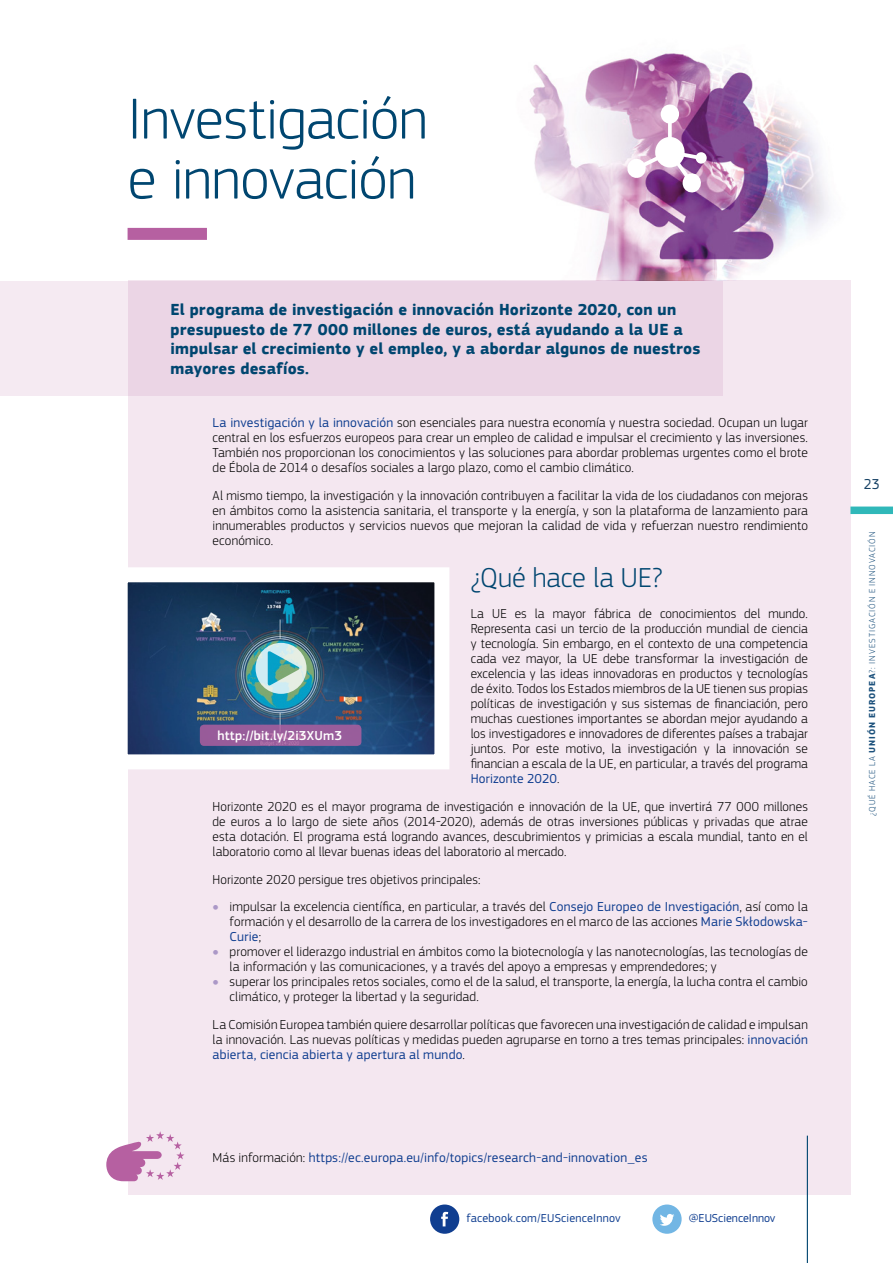
<style>
.page{position:relative;width:893px;height:1263px;background:#fff}
.page>*{position:absolute;margin:0;border:0;box-sizing:border-box;transform-origin:0 0}
.Titre{font:300 60px/60px "EC Square Sans Pro";letter-spacing:-.015em;color:#004670}
.Sous-titre_texte{font:300 28.5px "EC Square Sans Pro";color:#004670}
.Introduction{font:700 16.5px/19.5px "EC Square Sans Pro";letter-spacing:.01em;color:#004670}
.t1{font:15px "EC Square Sans Pro";color:#174265;scale:.95 1}
._02_Texte_KL{font:300 13.5px/15px "EC Square Sans Pro";letter-spacing:.01em;color:#000;text-align:justify}
._02_Texte_KL-2{font:13.5px "EC Square Sans Pro";letter-spacing:.015em;color:#103e90}
.folio_number{font:500 13.5px "EC Square Sans Pro";letter-spacing:.015em;color:#fff}
.t2{font:12px "EC Square Sans Pro";letter-spacing:.015em;color:#103e90}
.t3{font:300 9px "EC Square Sans Pro";letter-spacing:.115em;color:#1c517c}
.s1{font-weight:400;color:#103e90}
.s2{font-size:7.5px;color:#ab98c7}
.s3{font-weight:300;color:#000}
.s4{font-weight:700}
</style>
<div class="page">
<div style="left:128px;top:281px;width:722px;height:914px;background:#f4e7f0"></div>
<div style="left:0;top:281px;width:723px;height:114px;background:linear-gradient(to right,#f1e2ed,#e8d0e2)"></div>
<img style="left:334px;top:53px;width:517px;height:228px">
<svg style="left:626px;top:104px;width:81px;height:90px"></svg>
<svg style="left:106px;top:1131px;width:78px;height:50px"></svg>
<div style="left:128px;top:228px;width:79px;height:12px;background:#b660a1"></div>
<svg style="left:652px;top:1204px;width:30px;height:30px"></svg>
<svg style="left:430px;top:1204px;width:29px;height:30px"></svg>
<hr style="left:807px;top:1135px;width:1px;height:128px;background:#004670">
<svg style="left:127px;top:567px;width:322px;height:202px;background:#4e6883"></svg>
<svg style="left:256px;top:643px;width:51px;height:51px"></svg>
<svg style="left:200px;top:725px;width:161px;height:21px;background:#9a5e9c"></svg>
<div style="left:850px;top:506px;width:43px;height:8px;background:#30b8b9"></div>
<p class="Titre" style="left:128px;top:88px;width:302px">Investigación e innovación</p>
<p class="Introduction" style="left:171px;top:300px;width:531px">El programa de investigación e innovación Horizonte 2020, con un presupuesto de 77 000 millones de euros, está ayudando a la UE a impulsar el crecimiento y el empleo, y a abordar algunos de nuestros mayores desafíos.</p>
<p class="_02_Texte_KL" style="left:213px;top:415px;width:597px"><span class="s1">La investigación y la innovación</span> son esenciales para nuestra economía y nuestra sociedad. Ocupan un lugar central en los esfuerzos europeos para crear un empleo de calidad e impulsar el crecimiento y las inversiones.<br>También nos proporcionan los conocimientos y las soluciones para abordar problemas urgentes como el brote de Ébola de 2014 o desafíos sociales a largo plazo, como el cambio climático.</p>
<p class="_02_Texte_KL" style="left:213px;top:488px;width:597px">Al mismo tiempo, la investigación y la innovación contribuyen a facilitar la vida de los ciudadanos con mejoras en ámbitos como la asistencia sanitaria, el transporte y la energía, y son la plataforma de lanzamiento para innumerables productos y servicios nuevos que mejoran la calidad de vida y refuerzan nuestro rendimiento económico.</p>
<p class="Sous-titre_texte" style="left:471px;top:560px;width:193px">¿Qué hace la UE?</p>
<p class="_02_Texte_KL" style="left:471px;top:606px;width:339px">La UE es la mayor fábrica de conocimientos del mundo.<br>Representa casi un tercio de la producción mundial de ciencia y tecnología. Sin embargo, en el contexto de una competencia cada vez mayor, la UE debe transformar la investigación de excelencia y las ideas innovadoras en productos y tecnologías de éxito. Todos los Estados miembros de la UE tienen sus propias políticas de investigación y sus sistemas de financiación, pero muchas cuestiones importantes se abordan mejor ayudando a los investigadores e innovadores de diferentes países a trabajar juntos. Por este motivo, la investigación y la innovación se financian a escala de la UE, en particular, a través del programa <span class="s1">Horizonte 2020</span>.</p>
<p class="_02_Texte_KL" style="left:213px;top:799px;width:597px">Horizonte 2020 es el mayor programa de investigación e innovación de la UE, que invertirá 77 000 millones de euros a lo largo de siete años (2014-2020), además de otras inversiones públicas y privadas que atrae esta dotación. El programa está logrando avances, descubrimientos y primicias a escala mundial, tanto en el laboratorio como al llevar buenas ideas del laboratorio al mercado.</p>
<p class="_02_Texte_KL" style="left:213px;top:871px;width:269px">Horizonte 2020 persigue tres objetivos principales:</p>
<p class="_02_Texte_KL" style="left:230px;top:899px;width:580px;text-indent:-17px"><span class="s2">●</span> impulsar la excelencia científica, en particular, a través del <span class="s1">Consejo Europeo de Investigación</span>, así como la formación y el desarrollo de la carrera de los investigadores en el marco de las acciones <span class="s1">Marie Skłodowska-Curie</span>;</p>
<p class="_02_Texte_KL" style="left:230px;top:944px;width:580px;text-indent:-17px"><span class="s2">●</span> promover el liderazgo industrial en ámbitos como la biotecnología y las nanotecnologías, las tecnologías de la información y las comunicaciones, y a través del apoyo a empresas y emprendedores; y</p>
<p class="_02_Texte_KL" style="left:230px;top:974px;width:580px;text-indent:-17px"><span class="s2">●</span> superar los principales retos sociales, como el de la salud, el transporte, la energía, la lucha contra el cambio climático, y proteger la libertad y la seguridad.</p>
<p class="_02_Texte_KL" style="left:213px;top:1017px;width:597px">La Comisión Europea también quiere desarrollar políticas que favorecen una investigación de calidad e impulsan la innovación. Las nuevas políticas y medidas pueden agruparse en torno a tres temas principales: <span class="s1">innovación abierta, ciencia abierta y apertura al mundo</span>.</p>
<p class="folio_number" style="left:217px;top:728px;width:126px">http://bit.ly/2i3XUm3</p>
<p class="_02_Texte_KL-2" style="left:213px;top:1149px;width:436px"><span class="s3">Más información:</span> https://ec.europa.eu/info/topics/research-and-innovation_es</p>
<p class="t2" style="left:467px;top:1211px;width:156px">facebook.com/EUScienceInnov</p>
<p class="t2" style="left:689px;top:1211px;width:88px">@EUScienceInnov</p>
<p class="t1" style="left:864px;top:475px;width:18px">23</p>
<p class="t3" style="left:867px;top:816px;width:284px;rotate:-90deg">¿QUÉ HACE LA <span class="s4">UNIÓN EUROPEA</span>?: Investigación e innovación</p>
</div>
